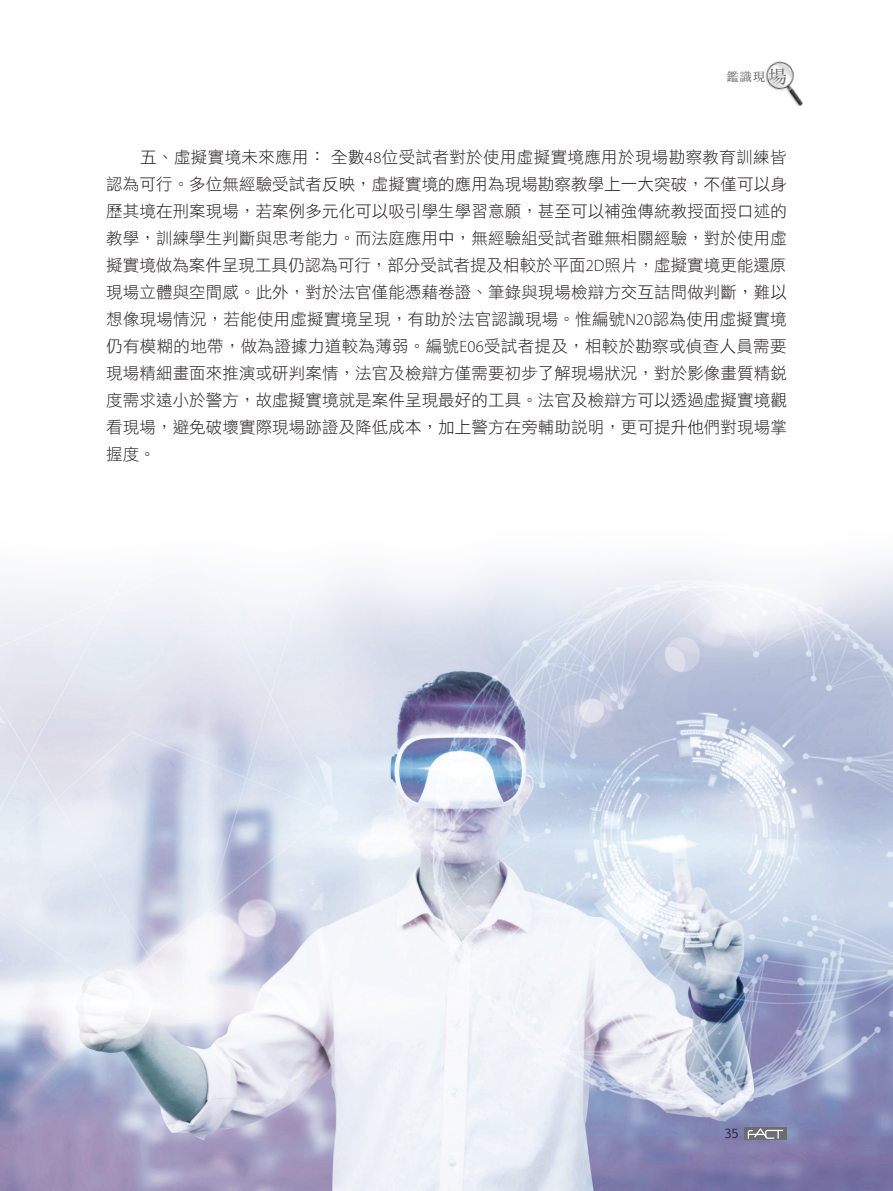
<style>
.page{position:relative;width:893px;height:1191px;background:#fff}
.page>*{position:absolute;margin:0;border:0;box-sizing:border-box;transform-origin:0 0}
.t1{font:16.5px/27px "DF Hei Std W3";letter-spacing:.005em;color:#231f20;text-align:justify}
.t2{font:12px "DF Ming Std W7";color:#6c6d70}
.t3{font:12px "Euphemia UCAS";color:#231f20}
.s1{font-size:18px}
.s2{font-family:"Myriad Pro";font-weight:300}
</style>
<div class="page">
<img style="left:0;top:563px;width:893px;height:628px">
<svg style="left:744px;top:1127px;width:43px;height:13px"></svg>
<svg style="left:748px;top:1128px;width:35px;height:10px"></svg>
<img style="left:765px;top:61px;width:38px;height:46px">
<p class="t2" style="left:727px;top:70px;width:61px">鑑識現<span class="s1">場</span></p>
<p class="t1" style="left:106px;top:143px;width:682px;text-indent:34px">五、虛擬實境未來應用：全數<span class="s2">48</span>位受試者對於使用虛擬實境應用於現場勘察教育訓練皆認為可行。多位無經驗受試者反映，虛擬實境的應用為現場勘察教學上一大突破，不僅可以身歷其境在刑案現場，若案例多元化可以吸引學生學習意願，甚至可以補強傳統教授面授口述的教學，訓練學生判斷與思考能力。而法庭應用中，無經驗組受試者雖無相關經驗，對於使用虛擬實境做為案件呈現工具仍認為可行，部分受試者提及相較於平面<span class="s2">2D</span>照片，虛擬實境更能還原現場立體與空間感。此外，對於法官僅能憑藉卷證、筆錄與現場檢辯方交互詰問做判斷，難以想像現場情況，若能使用虛擬實境呈現，有助於法官認識現場。惟編號<span class="s2">N20</span>認為使用虛擬實境仍有模糊的地帶，做為證據力道較為薄弱。編號<span class="s2">E06</span>受試者提及，相較於勘察或偵查人員需要現場精細畫面來推演或研判案情，法官及檢辯方僅需要初步了解現場狀況，對於影像畫質精銳度需求遠小於警方，故虛擬實境就是案件呈現最好的工具。法官及檢辯方可以透過虛擬實境觀看現場，避免破壞實際現場跡證及降低成本，加上警方在旁輔助說明，更可提升他們對現場掌握度。</p>
<p class="t3" style="left:724px;top:1125px;width:15px">35</p>
</div>
